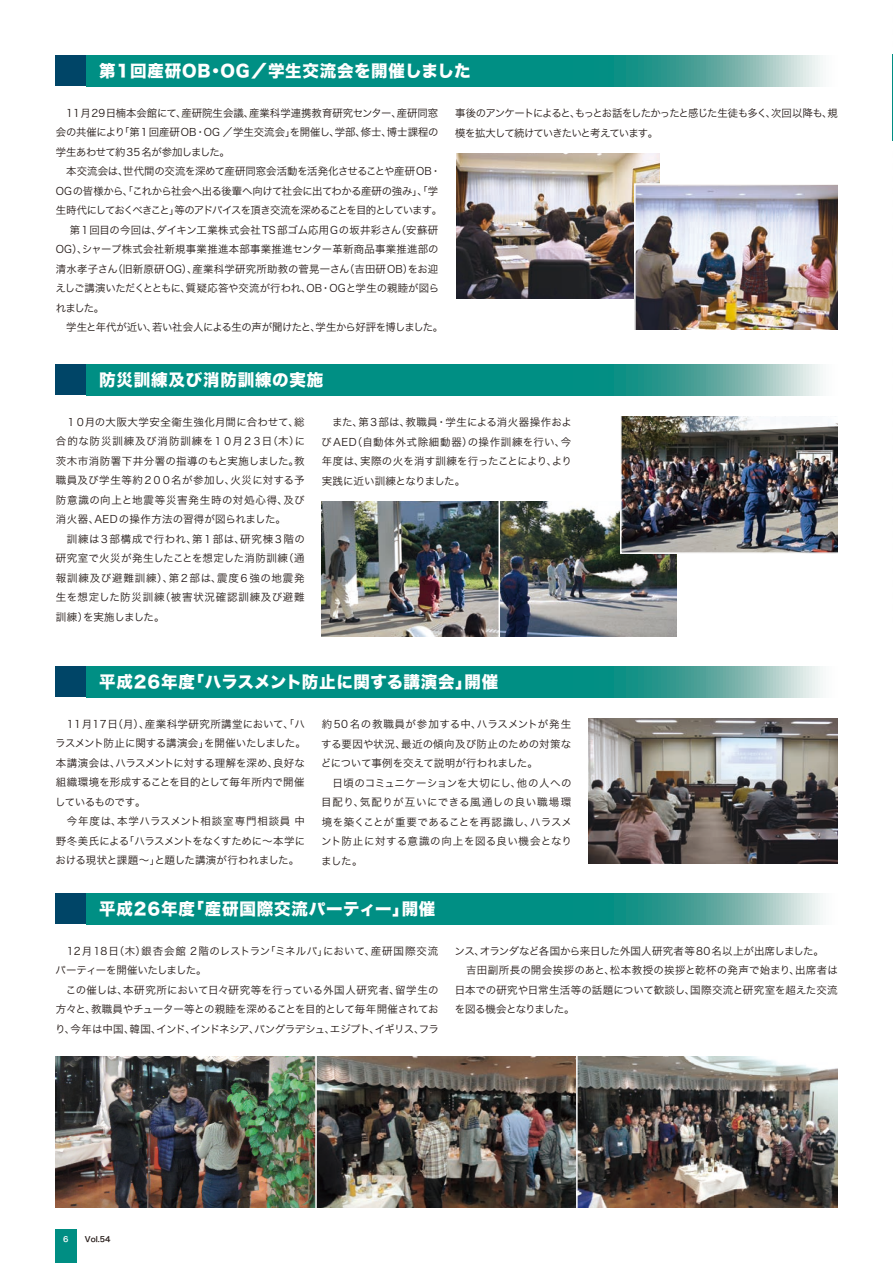
<style>
.page{position:relative;width:893px;height:1263px;background:#fff}
.page>*{position:absolute;margin:0;border:0;box-sizing:border-box;transform-origin:0 0}
.t1{font:16.5px "Hira Kaku Std W8";letter-spacing:.05em;color:#fff}
.t2{font:10.5px/19.5px "Hira Kaku Pro W3";color:#231916}
.t3{font:10.5px/19.5px "Hira Kaku Pro W3";letter-spacing:.04em;color:#231916}
.t4{font:10.5px/19.5px "Hira Kaku Pro W3";letter-spacing:.025em;color:#231916}
.t5{font:10.5px "Hira Kaku Pro W3";letter-spacing:.03em;color:#231916}
.t6{font:10.5px/19.5px "Hira Kaku Pro W3";letter-spacing:-.08em;color:#231916}
.t7{font:10.5px "Hira Kaku Pro W3";letter-spacing:-.03em;color:#231916}
.t8{font:10.5px "Hira Kaku Pro W3";letter-spacing:-.09em;color:#231916}
.t9{font:10.5px "Hira Kaku Pro W3";letter-spacing:-.035em;color:#231916}
.t10{font:10.5px "Hira Kaku Pro W3";letter-spacing:-.045em;color:#231916}
.t11{font:7.5px "Hira Kaku Pro W6";color:#231916}
.t12{font:7.5px "Hira Kaku Pro W6";color:#fff}
</style>
<div class="page">
<div style="left:55px;top:1229px;width:21px;height:34px;background:#008e83"></div>
<svg style="left:86px;top:893px;width:737px;height:31px;background:#1f998f"></svg>
<div style="left:55px;top:893px;width:31px;height:31px;background:#004567"></div>
<svg style="left:86px;top:55px;width:737px;height:31px;background:#1f998f"></svg>
<div style="left:55px;top:55px;width:31px;height:31px;background:#004567"></div>
<img style="left:55px;top:1056px;width:783px;height:152px">
<img style="left:456px;top:153px;width:203px;height:145px">
<svg style="left:86px;top:666px;width:737px;height:31px;background:#1f998f"></svg>
<div style="left:55px;top:666px;width:31px;height:31px;background:#004567"></div>
<img style="left:588px;top:718px;width:250px;height:145px">
<svg style="left:86px;top:364px;width:737px;height:31px;background:#1f998f"></svg>
<div style="left:55px;top:364px;width:31px;height:31px;background:#004567"></div>
<img style="left:322px;top:501px;width:355px;height:135px">
<hr style="left:315px;top:1052px;width:2px;height:173px;background:#fff">
<img style="left:633px;top:183px;width:205px;height:147px">
<img style="left:619px;top:416px;width:219px;height:139px">
<hr style="left:576px;top:1052px;width:2px;height:173px;background:#fff">
<hr style="left:498px;top:497px;width:2px;height:144px;background:#fff">
<svg style="left:892px;top:127px;width:1px;height:14px"></svg>
<svg style="left:892px;top:54px;width:1px;height:18px"></svg>
<p class="t1" style="left:99px;top:62px;width:373px">第1回産研OB・OG／学生交流会を開催しました</p>
<p class="t2" style="left:56px;top:102px;width:384px">　11月29日楠本会館にて、産研院生会議、産業科学連携教育研究センター、産研同窓</p>
<p class="t2" style="left:56px;top:122px;width:384px">会の共催により「第1回産研OB・OG ／学生交流会」を開催し、学部、修士、博士課程の</p>
<p class="t10" style="left:56px;top:143px;width:175px">学生あわせて約35名が参加しました。</p>
<p class="t2" style="left:56px;top:161px;width:386px">　本交流会は、世代間の交流を深めて産研同窓会活動を活発化させることや産研OB・</p>
<p class="t7" style="left:56px;top:182px;width:384px">OGの皆様から、「これから社会へ出る後輩へ向けて社会に出てわかる産研の強み」、「学</p>
<p class="t8" style="left:56px;top:201px;width:388px">生時代にしておくべきこと」等のアドバイスを頂き交流を深めることを目的としています。</p>
<p class="t5" style="left:59px;top:221px;width:380px">　第1回目の今回は、ダイキン工業株式会社TS部ゴム応用Gの坂井彩さん（安蘇研</p>
<p class="t5" style="left:56px;top:240px;width:384px">OG）、シャープ株式会社新規事業推進本部事業推進センター革新商品事業推進部の</p>
<p class="t4" style="left:56px;top:258px;width:384px">清水孝子さん（旧新原研OG）、産業科学研究所助教の菅晃一さん（吉田研OB）をお迎</p>
<p class="t2" style="left:55px;top:278px;width:385px">えしご講演いただくとともに、質疑応答や交流が行われ、OB・OGと学生の親睦が図ら</p>
<p class="t2" style="left:56px;top:297px;width:50px">れました。</p>
<p class="t9" style="left:56px;top:318px;width:389px">　学生と年代が近い、若い社会人による生の声が聞けたと、学生から好評を博しました。</p>
<p class="t6" style="left:455px;top:103px;width:384px">事後のアンケートによると、もっとお話をしたかったと感じた生徒も多く、次回以降も、規模を拡大して続けていきたいと考えています。</p>
<p class="t1" style="left:99px;top:371px;width:226px">防災訓練及び消防訓練の実施</p>
<p class="t2" style="left:321px;top:412px;width:252px;text-align:justify">　また、第３部は、教職員・学生による消火器操作およびAED（自動体外式除細動器）の操作訓練を行い、今年度は、実際の火を消す訓練を行ったことにより、より実践に近い訓練となりました。</p>
<p class="t3" style="left:56px;top:411px;width:251px">　１０月の大阪大学安全衛生強化月間に合わせて、総合的な防災訓練及び消防訓練を１０月２３日（木）に茨木市消防署下井分署の指導のもと実施しました。教職員及び学生等約２００名が参加し、火災に対する予防意識の向上と地震等災害発生時の対処心得、及び消火器、AEDの操作方法の習得が図られました。<br>　訓練は３部構成で行われ、第１部は、研究棟３階の研究室で火災が発生したことを想定した消防訓練（通報訓練及び避難訓練）、第２部は、震度６強の地震発生を想定した防災訓練（被害状況確認訓練及び避難訓練）を実施しました。</p>
<p class="t1" style="left:99px;top:673px;width:401px">平成26年度「ハラスメント防止に関する講演会」開催</p>
<p class="t4" style="left:321px;top:714px;width:253px">約50名の教職員が参加する中、ハラスメントが発生する要因や状況、最近の傾向及び防止のための対策などについて事例を交えて説明が行われました。<br>　日頃のコミュニケーションを大切にし、他の人への目配り、気配りが互いにできる風通しの良い職場環境を築くことが重要であることを再認識し、ハラスメント防止に対する意識の向上を図る良い機会となりました。</p>
<p class="t2" style="left:55px;top:713px;width:252px">　11月17日（月）、産業科学研究所講堂において、「ハラスメント防止に関する講演会」を開催いたしました。本講演会は、ハラスメントに対する理解を深め、良好な組織環境を形成することを目的として毎年所内で開催しているものです。<br>　今年度は、本学ハラスメント相談室専門相談員 中野冬美氏による「ハラスメントをなくすために～本学における現状と課題～」と題した講演が行われました。</p>
<p class="t1" style="left:99px;top:900px;width:338px">平成26年度「産研国際交流パーティー」開催</p>
<p class="t2" style="left:55px;top:940px;width:385px">　12月18日（木）銀杏会館 2階のレストラン「ミネルバ」において、産研国際交流パーティーを開催いたしました。<br>　この催しは、本研究所において日々研究等を行っている外国人研究者、留学生の方々と、教職員やチューター等との親睦を深めることを目的として毎年開催されており、今年は中国、韓国、インド、インドネシア、バングラデシュ、エジプト、イギリス、フラ</p>
<p class="t2" style="left:455px;top:940px;width:385px">ンス、オランダなど各国から来日した外国人研究者等80名以上が出席しました。<br>　吉田副所長の開会挨拶のあと、松本教授の挨拶と乾杯の発声で始まり、出席者は日本での研究や日常生活等の話題について歓談し、国際交流と研究室を超えた交流を図る機会となりました。</p>
<p class="t12" style="left:63px;top:1232px;width:7px">6</p>
<p class="t11" style="left:85px;top:1232px;width:27px">Vol.54</p>
</div>
